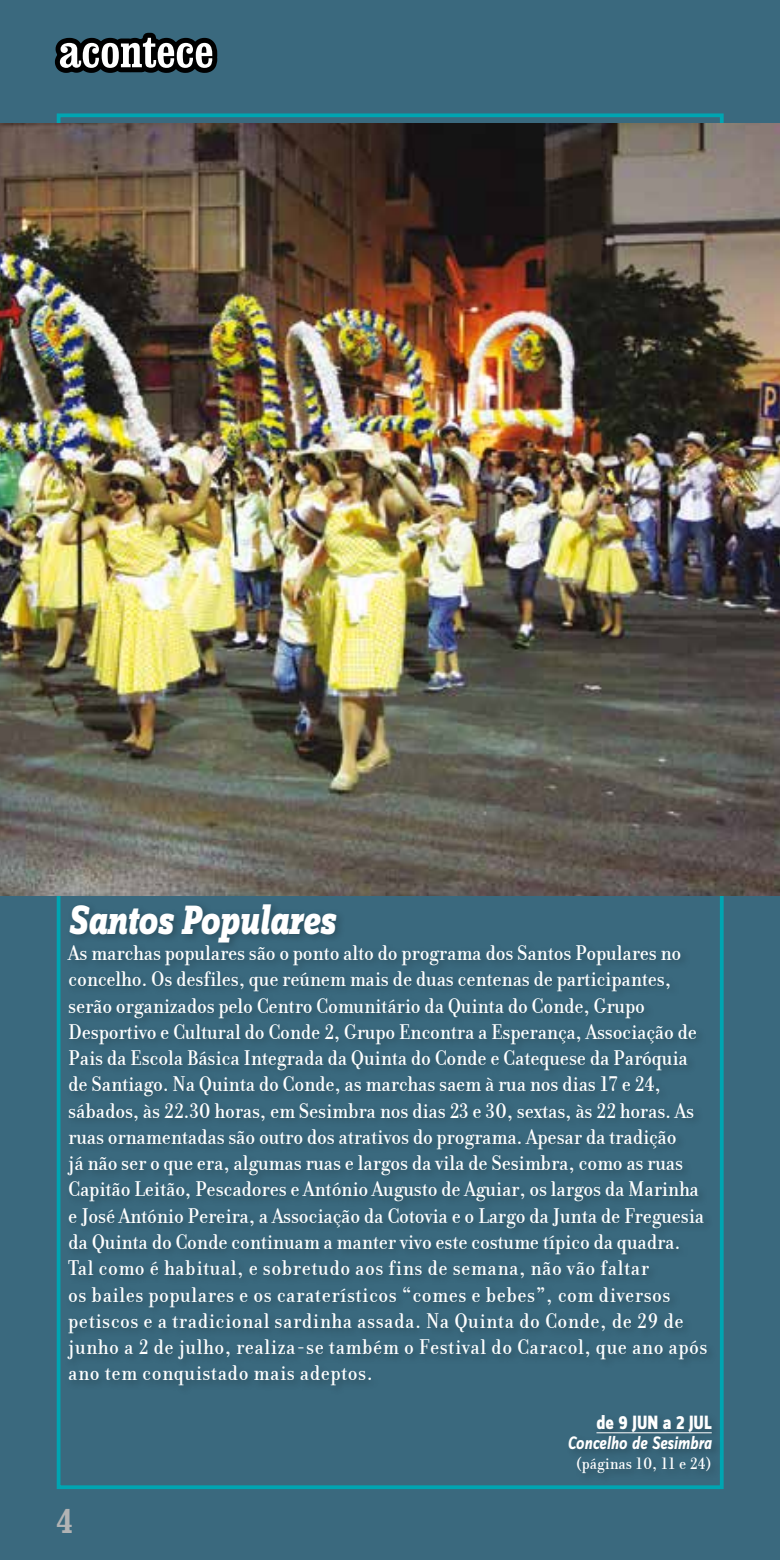
<style>
.page{position:relative;width:780px;height:1560px;background:#fff}
.page>*{position:absolute;margin:0;border:0;box-sizing:border-box;transform-origin:0 0}
.t1{font:italic 800 42.5px "Zine Slab Dis";letter-spacing:-.01em;color:#fff;scale:.85 1}
.t2{font:700 condensed 35px "Clarendon";color:#b1b3b4}
.t3{font:500 22.5px/26.2px "Donatora";letter-spacing:-.01em;color:#fff}
.t4{font:800 20px "Zine Sans Dis";color:#fff;scale:.85 1}
.t5{font:italic 700 18.75px "Zine Sans Dis";color:#fff;scale:.85 1}
.t6{font:500 17.5px "Donatora";color:#fff}
</style>
<div class="page">
<div style="left:0;top:0;width:780px;height:1559px;background:#3a697e"></div>
<svg style="left:54px;top:32px;width:164px;height:41px"></svg>
<hr style="left:596px;top:1432px;width:115px;height:1px;background:#fff">
<img style="left:0;top:124px;width:780px;height:771px">
<h1 class="t1" style="left:68px;top:897px;width:315px">Santos Populares</h1>
<p class="t3" style="left:68px;top:939px;width:640px">As marchas populares são o ponto alto do programa dos Santos Populares no concelho. Os desfiles, que reúnem mais de duas centenas de participantes, serão organizados pelo Centro Comunitário da Quinta do Conde, Grupo Desportivo e Cultural do Conde 2, Grupo Encontra a Esperança, Associação de Pais da Escola Básica Integrada da Quinta do Conde e Catequese da Paróquia de Santiago. Na Quinta do Conde, as marchas saem à rua nos dias 17 e 24, sábados, às 22.30 horas, em Sesimbra nos dias 23 e 30, sextas, às 22 horas. As ruas ornamentadas são outro dos atrativos do programa. Apesar da tradição<br>já não ser o que era, algumas ruas e largos da vila de Sesimbra, como as ruas Capitão Leitão, Pescadores e António Augusto de Aguiar, os largos da Marinha e José António Pereira, a Associação da Cotovia e o Largo da Junta de Freguesia da Quinta do Conde continuam a manter vivo este costume típico da quadra.<br>Tal como é habitual, e sobretudo aos fins de semana, não vão faltar<br>os bailes populares e os caraterísticos “comes e bebes”, com diversos petiscos e a tradicional sardinha assada. Na Quinta do Conde, de 29 de junho a 2 de julho, realiza-se também o Festival do Caracol, que ano após ano tem conquistado mais adeptos.</p>
<p class="t4" style="left:596px;top:1411px;width:137px">de 9 JUN a 2 JUL</p>
<p class="t5" style="left:567px;top:1432px;width:171px">Concelho de Sesimbra</p>
<p class="t6" style="left:575px;top:1453px;width:137px">(páginas 10, 11 e 24)</p>
<h2 class="t2" style="left:57px;top:1499px;width:17px">4</h2>
</div>
